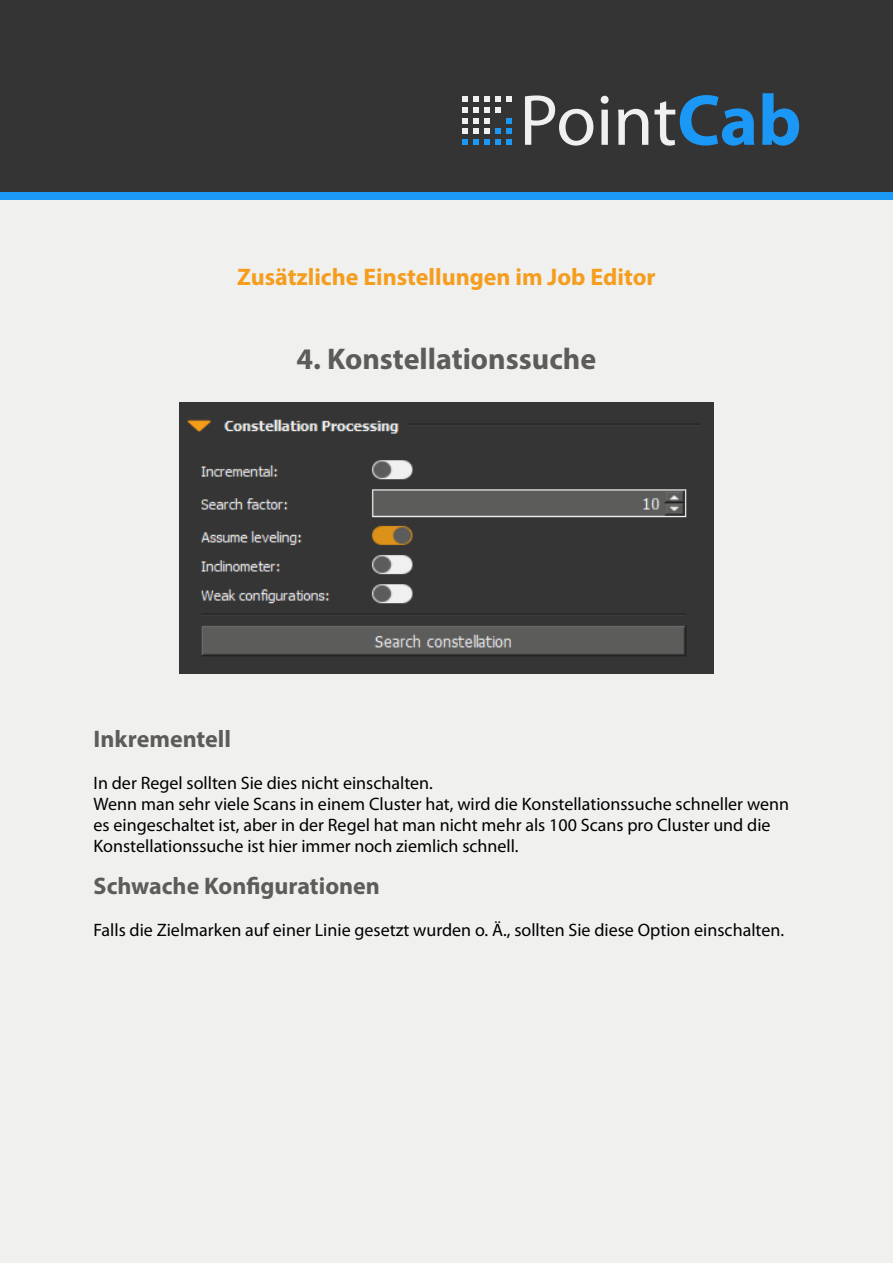
<style>
.page{position:relative;width:893px;height:1263px;background:#fff}
.page>*{position:absolute;margin:0;border:0;box-sizing:border-box;transform-origin:0 0}
.t1{font:700 30px "Myriad Pro";color:#5d5c5b}
.t2{font:700 24px "Myriad Pro";color:#f59d1d}
.t3{font:700 24px "Myriad Pro";color:#5d5c5b}
.t4{font:18px/21px "Myriad Pro";color:#000}
</style>
<div class="page">
<div style="left:0;top:200px;width:893px;height:1063px;background:#f0f0ef"></div>
<div style="left:0;top:191px;width:893px;height:9px;background:#1b97f5"></div>
<div style="left:0;top:0;width:893px;height:191px;background:#343434"></div>
<svg style="left:525px;top:95px;width:68px;height:50px"></svg>
<svg style="left:601px;top:96px;width:8px;height:49px"></svg>
<svg style="left:618px;top:109px;width:30px;height:36px"></svg>
<svg style="left:654px;top:95px;width:100px;height:50px"></svg>
<svg style="left:762px;top:94px;width:37px;height:51px"></svg>
<svg style="left:462px;top:96px;width:49px;height:49px"></svg>
<img style="left:179px;top:403px;width:535px;height:271px">
<h2 class="t2" style="left:237px;top:261px;width:420px">Zusätzliche Einstellungen im Job Editor</h2>
<h1 class="t1" style="left:297px;top:339px;width:301px">4. Konstellationssuche</h1>
<h2 class="t3" style="left:94px;top:723px;width:139px">Inkrementell</h2>
<p class="t4" style="left:94px;top:772px;width:697px">In der Regel sollten Sie dies nicht einschalten.<br>Wenn man sehr viele Scans in einem Cluster hat, wird die Konstellationssuche schneller wenn es eingeschaltet ist, aber in der Regel hat man nicht mehr als 100 Scans pro Cluster und die Konstellationssuche ist hier immer noch ziemlich schnell.</p>
<h2 class="t3" style="left:94px;top:870px;width:288px">Schwache Konfigurationen</h2>
<p class="t4" style="left:94px;top:919px;width:692px">Falls die Zielmarken auf einer Linie gesetzt wurden o. Ä., sollten Sie diese Option einschalten.</p>
</div>
